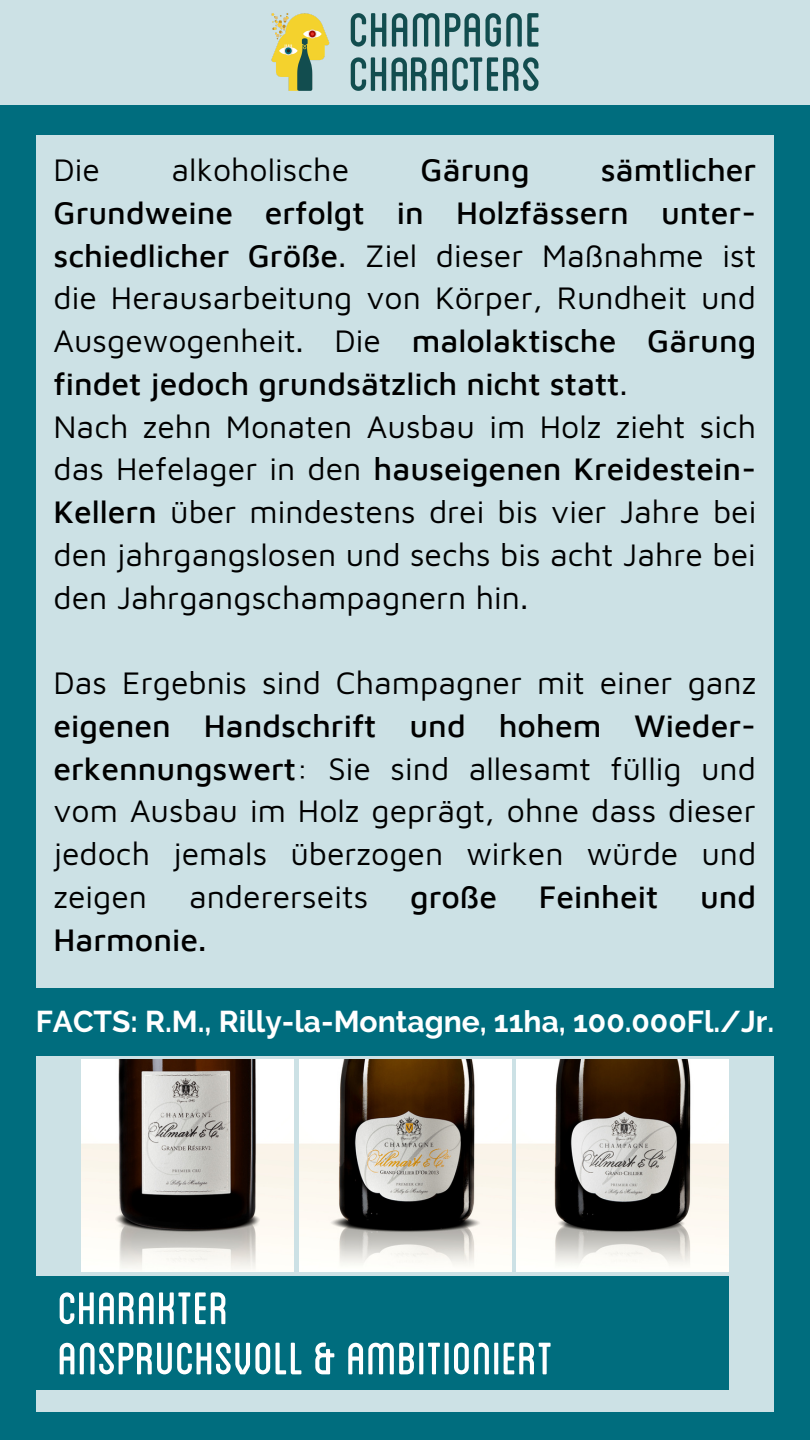
<style>
.page{position:relative;width:810px;height:1440px;background:#006d7e}
.page>*{position:absolute;margin:0;border:0;box-sizing:border-box;transform-origin:0 0}
.t1{font:64px/50.2px "Blanch Caps";color:#fff}
.t2{font:32px/42.8px "Maven Pro";color:#000}
.t3{font:500 32px "Maven Pro";color:#000}
.t4{font:700 30px "Raleway";color:#fff}
.s1{font-weight:500}
</style>
<div class="page">
<div style="left:36px;top:135px;width:738px;height:1277px;background:#cce1e5"></div>
<div style="left:0;top:1276px;width:729px;height:114px;background:#006d7e"></div>
<div style="left:0;top:988px;width:810px;height:68px;background:#006d7e"></div>
<div style="left:0;top:0;width:810px;height:104px;background:#cce1e5"></div>
<img style="left:271px;top:13px;width:268px;height:78px">
<img style="left:300px;top:1060px;width:211px;height:211px">
<img style="left:82px;top:1060px;width:211px;height:211px">
<img style="left:517px;top:1060px;width:211px;height:211px">
<p class="t2" style="left:54px;top:148px;width:48px">Die</p>
<p class="t2" style="left:172px;top:148px;width:179px">alkoholische</p>
<p class="t3" style="left:421px;top:150px;width:111px">Gärung</p>
<p class="t2" style="left:54px;top:148px;width:704px;text-indent:547px"><span class="s1">sämtlicher Grundweine erfolgt in Holzfässern unter&shy;schiedlicher Größe</span>. Ziel dieser Maßnahme ist die Herausarbeitung von Körper, Rundheit und Ausgewogenheit. Die <span class="s1">malolaktische Gärung findet jedoch grundsätzlich nicht statt</span>.<br>Nach zehn Monaten Ausbau im Holz zieht sich das Hefelager in den <span class="s1">hauseigenen Kreidestein-Kellern</span> über mindestens drei bis vier Jahre bei den jahrgangslosen und sechs bis acht Jahre bei den Jahrgangschampagnern hin.</p>
<p class="t2" style="left:54px;top:661px;width:704px">Das Ergebnis sind Champagner mit einer ganz</p>
<p class="t2" style="left:54px;top:704px;width:704px;text-align:justify"><span class="s1">eigenen Handschrift und hohem Wieder&shy;erkennungswert</span>: Sie sind allesamt füllig und vom Ausbau im Holz geprägt, ohne dass dieser jedoch jemals überzogen wirken würde und zeigen</p>
<p class="t2" style="left:189px;top:875px;width:181px">andererseits</p>
<p class="t3" style="left:410px;top:877px;width:88px">große</p>
<p class="t3" style="left:539px;top:877px;width:121px">Feinheit</p>
<p class="t3" style="left:700px;top:877px;width:58px">und</p>
<p class="t3" style="left:54px;top:920px;width:155px">Harmonie.</p>
<p class="t4" style="left:36px;top:1004px;width:740px">FACTS: R.M., Rilly-la-Montagne, 11ha, 100.000Fl./Jr.</p>
<h1 class="t1" style="left:58px;top:1278px;width:497px">CHARAKTER<br>Anspruchsvoll&amp;Ambitioniert</h1>
</div>
